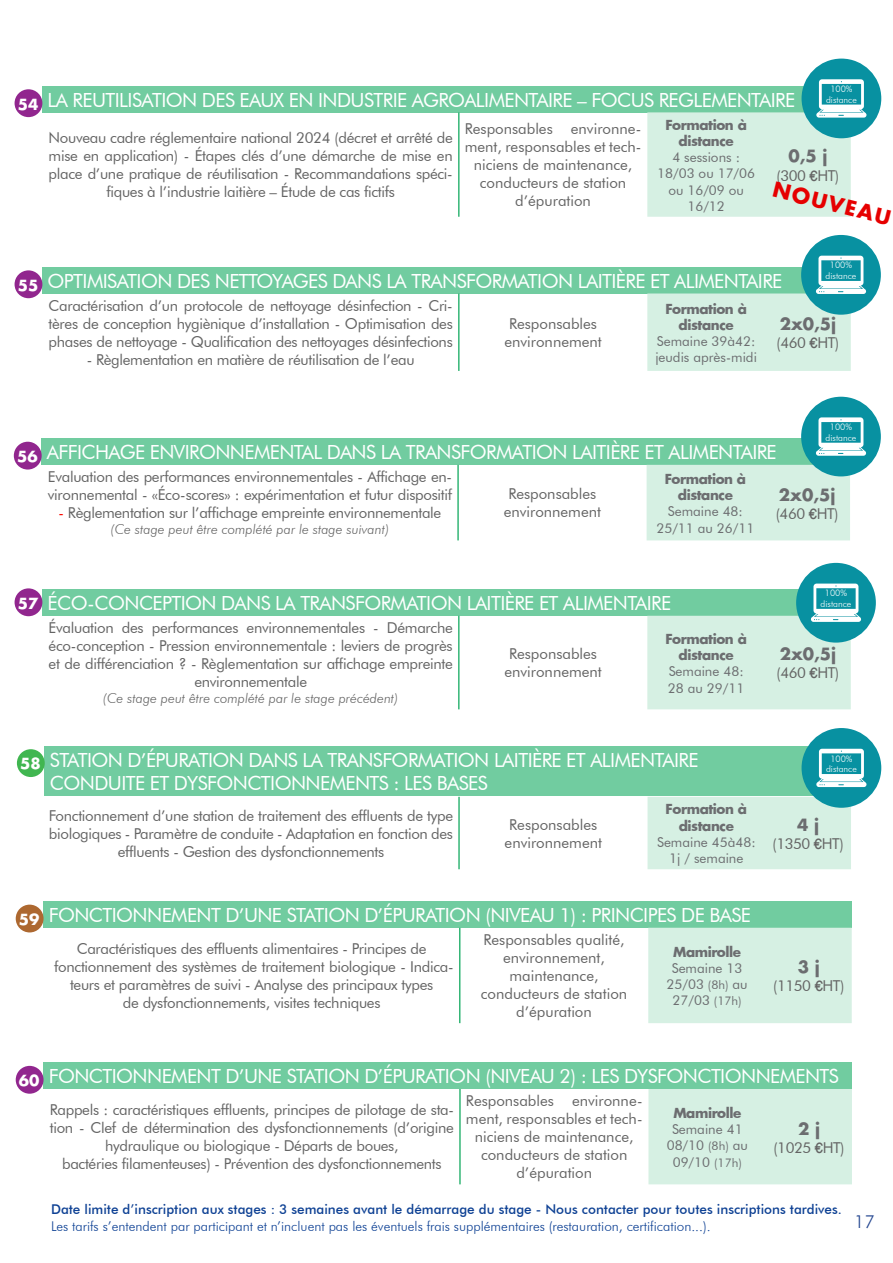
<style>
.page{position:relative;width:893px;height:1263px;background:#fff}
.page>*{position:absolute;margin:0;border:0;box-sizing:border-box;transform-origin:0 0}
.t1{font:700 20.55px "Futura";color:#e60000}
.t2{font:19.5px/23.4px "Futura BT";letter-spacing:-.03em;color:#fff}
.t3{font:300 18px "Futura BT";color:#20438e}
.t4{font:700 16.5px "Futura";color:#6c6d70}
.t5{font:15px/18px "Futura BT";letter-spacing:-.02em;color:#646464;text-align:center}
.t6{font:15px/18px "Futura BT";color:#646464;text-align:center}
.t7{font:700 15px "Futura";color:#fff}
.t8{font:13.5px/16.2px "Futura BT";color:#6c6d70;text-align:center}
.t9{font:300 13.5px "Futura BT";color:#0e4194}
.t10{font:500 13.5px "Futura BT";color:#0e4194}
.t11{font:700 13.5px/16.2px "Futura";letter-spacing:-.03em;color:#6c6d70;text-align:center}
.t12{font:italic 300 13.5px "Futura BT";color:#646464}
.t13{font:300 9px/10.8px "Futura BT";color:#fff;text-align:center}
.s1{font-family:"Helvetica"}
.s2{color:#fa0800}
.s3{font-family:"Futura";font-weight:700;font-size:15px}
.s4{font-size:12px}
</style>
<div class="page">
<div style="left:44px;top:902px;width:808px;height:26px;background:#71cca0"></div>
<div style="left:16px;top:905px;width:28px;height:27px;background:#ad6830;border-radius:50%"></div>
<div style="left:648px;top:928px;width:204px;height:95px;background:#d6f0e3"></div>
<hr style="left:459px;top:928px;width:1px;height:95px;background:#34b676">
<div style="left:44px;top:1063px;width:808px;height:26px;background:#71cca0"></div>
<div style="left:16px;top:1066px;width:28px;height:28px;background:#91268e;border-radius:50%"></div>
<div style="left:648px;top:1089px;width:204px;height:95px;background:#d6f0e3"></div>
<hr style="left:459px;top:1089px;width:2px;height:95px;background:#34b676">
<div style="left:42px;top:86px;width:808px;height:26px;background:#71cca0"></div>
<div style="left:15px;top:89px;width:27px;height:28px;background:#91268e;border-radius:50%"></div>
<hr style="left:458px;top:112px;width:2px;height:105px;background:#34b676">
<div style="left:42px;top:590px;width:808px;height:26px;background:#71cca0"></div>
<div style="left:15px;top:588px;width:27px;height:28px;background:#91268e;border-radius:50%"></div>
<hr style="left:458px;top:616px;width:2px;height:93px;background:#34b676">
<div style="left:796px;top:563px;width:80px;height:80px;background:#0891a1;border-radius:50%"></div>
<svg style="left:647px;top:584px;width:214px;height:125px"></svg>
<div style="left:42px;top:267px;width:808px;height:26px;background:#71cca0"></div>
<div style="left:15px;top:270px;width:27px;height:28px;background:#91268e;border-radius:50%"></div>
<hr style="left:458px;top:293px;width:2px;height:78px;background:#34b676">
<div style="left:42px;top:439px;width:808px;height:26px;background:#71cca0"></div>
<div style="left:14px;top:442px;width:28px;height:27px;background:#91268e;border-radius:50%"></div>
<div style="left:647px;top:465px;width:203px;height:75px;background:#d6f0e3"></div>
<hr style="left:457px;top:465px;width:2px;height:75px;background:#34b676">
<div style="left:801px;top:235px;width:80px;height:80px;background:#0891a1;border-radius:50%"></div>
<svg style="left:647px;top:256px;width:219px;height:115px"></svg>
<div style="left:801px;top:397px;width:80px;height:79px;background:#0891a1;border-radius:50%"></div>
<svg style="left:816px;top:417px;width:50px;height:39px"></svg>
<div style="left:45px;top:746px;width:808px;height:50px;background:#71cca0"></div>
<div style="left:17px;top:749px;width:28px;height:28px;background:#40b650;border-radius:50%"></div>
<div style="left:648px;top:797px;width:203px;height:72px;background:#d6f0e3"></div>
<hr style="left:458px;top:797px;width:2px;height:72px;background:#34b676">
<div style="left:801px;top:728px;width:80px;height:80px;background:#0891a1;border-radius:50%"></div>
<svg style="left:816px;top:749px;width:50px;height:38px"></svg>
<div style="left:801px;top:59px;width:80px;height:79px;background:#0891a1;border-radius:50%"></div>
<svg style="left:647px;top:79px;width:219px;height:138px"></svg>
<p class="t13" style="left:826px;top:83px;width:32px">100% distance</p>
<h2 class="t2" style="left:18px;top:88px;width:779px"><sub>54</sub> LA REUTILISATION DES EAUX EN INDUSTRIE AGROALIMENTAIRE – FOCUS REGLEMENTAIRE</h2>
<p class="t5" style="left:49px;top:129px;width:406px">Nouveau cadre réglementaire national 2024 (décret et arrêté de mise en application) - Étapes clés d’une démarche de mise en place d’une pratique de réutilisation - Recommandations spéci&shy;fiques à l’industrie laitière – Étude de cas fictifs</p>
<p class="t6" style="left:465px;top:120px;width:178px">Responsables environne&shy;ment, responsables et tech&shy;niciens de maintenance, conducteurs de station d’épuration</p>
<p class="t11" style="left:665px;top:116px;width:83px">Formation à distance</p>
<p class="t8" style="left:657px;top:149px;width:100px">4 sessions :<br>18/03 ou 17/06 ou 16/09 ou<br>16/12</p>
<p class="t4" style="left:788px;top:145px;width:40px">0,5 j</p>
<p class="t5" style="left:776px;top:166px;width:64px">(300 <span class="s1">€</span>HT)</p>
<h1 class="t1" style="left:777px;top:175px;width:123px;rotate:14deg">NOUVEAU</h1>
<p class="t13" style="left:826px;top:260px;width:32px">100% distance</p>
<h2 class="t2" style="left:18px;top:269px;width:766px"><sub>55</sub> OPTIMISATION DES NETTOYAGES DANS LA TRANSFORMATION LAITIÈRE ET ALIMENTAIRE</h2>
<p class="t5" style="left:49px;top:296px;width:406px;text-align:justify">Caractérisation d’un protocole de nettoyage désinfection - Cri&shy;tères de conception hygiènique d’installation - Optimisation des phases de nettoyage - Qualification des nettoyages désinfections</p>
<p class="t5" style="left:87px;top:350px;width:329px">- Règlementation en matière de réutilisation de l’eau</p>
<p class="t11" style="left:665px;top:300px;width:83px">Formation à distance</p>
<p class="t8" style="left:655px;top:333px;width:103px;text-align:left">Semaine 39à42: jeudis après-midi</p>
<p class="t4" style="left:780px;top:312px;width:58px">2x0,5j</p>
<p class="t5" style="left:776px;top:334px;width:64px">(460 <span class="s1">€</span>HT)</p>
<p class="t6" style="left:504px;top:314px;width:99px">Responsables environnement</p>
<p class="t13" style="left:826px;top:422px;width:32px">100% distance</p>
<h2 class="t2" style="left:17px;top:440px;width:761px"><sub>56</sub> AFFICHAGE ENVIRONNEMENTAL DANS LA TRANSFORMATION LAITIÈRE ET ALIMENTAIRE</h2>
<p class="t5" style="left:48px;top:468px;width:406px;text-align:left">Evaluation des performances environnementales - Affichage en&shy;vironnemental - «Éco-scores» : expérimentation et futur dispositif</p>
<p class="t5" style="left:59px;top:504px;width:384px"><span class="s2">-</span> Règlementation sur l’affichage empreinte environnementale</p>
<p class="t12" style="left:111px;top:521px;width:280px">(Ce stage peut être complété par le stage suivant)</p>
<p class="t11" style="left:665px;top:470px;width:83px">Formation à distance</p>
<p class="t8" style="left:656px;top:503px;width:100px">Semaine 48:<br>25/11 au 26/11</p>
<p class="t4" style="left:779px;top:483px;width:58px">2x0,5j</p>
<p class="t5" style="left:776px;top:504px;width:64px">(460 <span class="s1">€</span>HT)</p>
<p class="t6" style="left:504px;top:485px;width:99px">Responsables environnement</p>
<h2 class="t2" style="left:18px;top:591px;width:655px"><span class="s3">57</span> ÉCO-CONCEPTION DANS LA TRANSFORMATION LAITIÈRE ET ALIMENTAIRE</h2>
<p class="t5" style="left:49px;top:619px;width:406px">Évaluation des performances environnementales - Démarche éco-conception - Pression environnementale : leviers de progrès et de différenciation ? - Règlementation sur affichage empreinte environnementale</p>
<p class="t12" style="left:103px;top:690px;width:297px">(Ce stage peut être complété par le stage précédent)</p>
<p class="t11" style="left:665px;top:630px;width:83px">Formation à distance</p>
<p class="t8" style="left:668px;top:663px;width:78px;text-align:left">Semaine 48:<br>28 au 29/11</p>
<p class="t6" style="left:504px;top:645px;width:99px">Responsables environnement</p>
<p class="t7" style="left:20px;top:753px;width:22px">58</p>
<h2 class="t2" style="left:50px;top:748px;width:650px">STATION D’ÉPURATION DANS LA TRANSFORMATION LAITIÈRE ET ALIMENTAIRE<br>CONDUITE ET DYSFONCTIONNEMENTS : LES BASES</h2>
<p class="t5" style="left:49px;top:806px;width:406px">Fonctionnement d’une station de traitement des effluents de type biologiques - Paramètre de conduite - Adaptation en fonction des effluents - Gestion des dysfonctionnements</p>
<p class="t6" style="left:505px;top:815px;width:99px">Responsables environnement</p>
<p class="t11" style="left:666px;top:801px;width:83px">Formation à distance</p>
<p class="t8" style="left:657px;top:834px;width:100px">Semaine 45à48:<br>1j / semaine</p>
<p class="t13" style="left:821px;top:588px;width:32px">100% distance</p>
<p class="t4" style="left:780px;top:643px;width:58px">2x0,5j</p>
<p class="t5" style="left:776px;top:664px;width:64px">(460 <span class="s1">€</span>HT)</p>
<p class="t13" style="left:826px;top:753px;width:32px">100% distance</p>
<p class="t4" style="left:797px;top:813px;width:23px">4 j</p>
<p class="t5" style="left:772px;top:834px;width:73px">(1350 <span class="s1">€</span>HT)</p>
<h2 class="t2" style="left:19px;top:903px;width:734px"><sub>59</sub> FONCTIONNEMENT D’UNE STATION D’ÉPURATION (NIVEAU 1) : PRINCIPES DE BASE</h2>
<p class="t5" style="left:54px;top:940px;width:401px">Caractéristiques des effluents alimentaires - Principes de fonctionnement des systèmes de traitement biologique - Indica&shy;teurs et paramètres de suivi - Analyse des principaux types<br>de dysfonctionnements, visites techniques</p>
<p class="t6" style="left:481px;top:931px;width:148px">Responsables qualité, environnement, maintenance, conducteurs de station d’épuration</p>
<p class="t11" style="left:673px;top:943px;width:69px">Mamirolle</p>
<p class="t8" style="left:666px;top:960px;width:83px">Semaine 13<br>25/03 <span class="s4">(8h)</span> au<br>27/03 <span class="s4">(17h)</span></p>
<p class="t4" style="left:798px;top:956px;width:23px">3 j</p>
<p class="t5" style="left:773px;top:977px;width:73px">(1150 <span class="s1">€</span>HT)</p>
<h2 class="t2" style="left:19px;top:1064px;width:821px"><sub>60</sub> FONCTIONNEMENT D’UNE STATION D’ÉPURATION (NIVEAU 2) : LES DYSFONCTIONNEMENTS</h2>
<p class="t5" style="left:50px;top:1101px;width:406px">Rappels : caractéristiques effluents, principes de pilotage de sta&shy;tion - Clef de détermination des dysfonctionnements (d’origine hydraulique ou biologique - Départs de boues,<br>bactéries filamenteuses) - Prévention des dysfonctionnements</p>
<p class="t6" style="left:466px;top:1092px;width:178px">Responsables environne&shy;ment, responsables et tech&shy;niciens de maintenance, conducteurs de station d’épuration</p>
<p class="t11" style="left:673px;top:1104px;width:69px">Mamirolle</p>
<p class="t8" style="left:667px;top:1121px;width:83px">Semaine 41<br>08/10 <span class="s4">(8h)</span> au<br>09/10 <span class="s4">(17h)</span></p>
<p class="t4" style="left:798px;top:1117px;width:23px">2 j</p>
<p class="t5" style="left:773px;top:1138px;width:73px">(1025 <span class="s1">€</span>HT)</p>
<p class="t10" style="left:51px;top:1201px;width:792px">Date limite d’inscription aux stages : 3 semaines avant le démarrage du stage - Nous contacter pour toutes inscriptions tardives.</p>
<p class="t9" style="left:51px;top:1217px;width:661px">Les tarifs s’entendent par participant et n’incluent pas les éventuels frais supplémentaires (restauration, certification...).</p>
<p class="t3" style="left:854px;top:1210px;width:22px">17</p>
</div>
